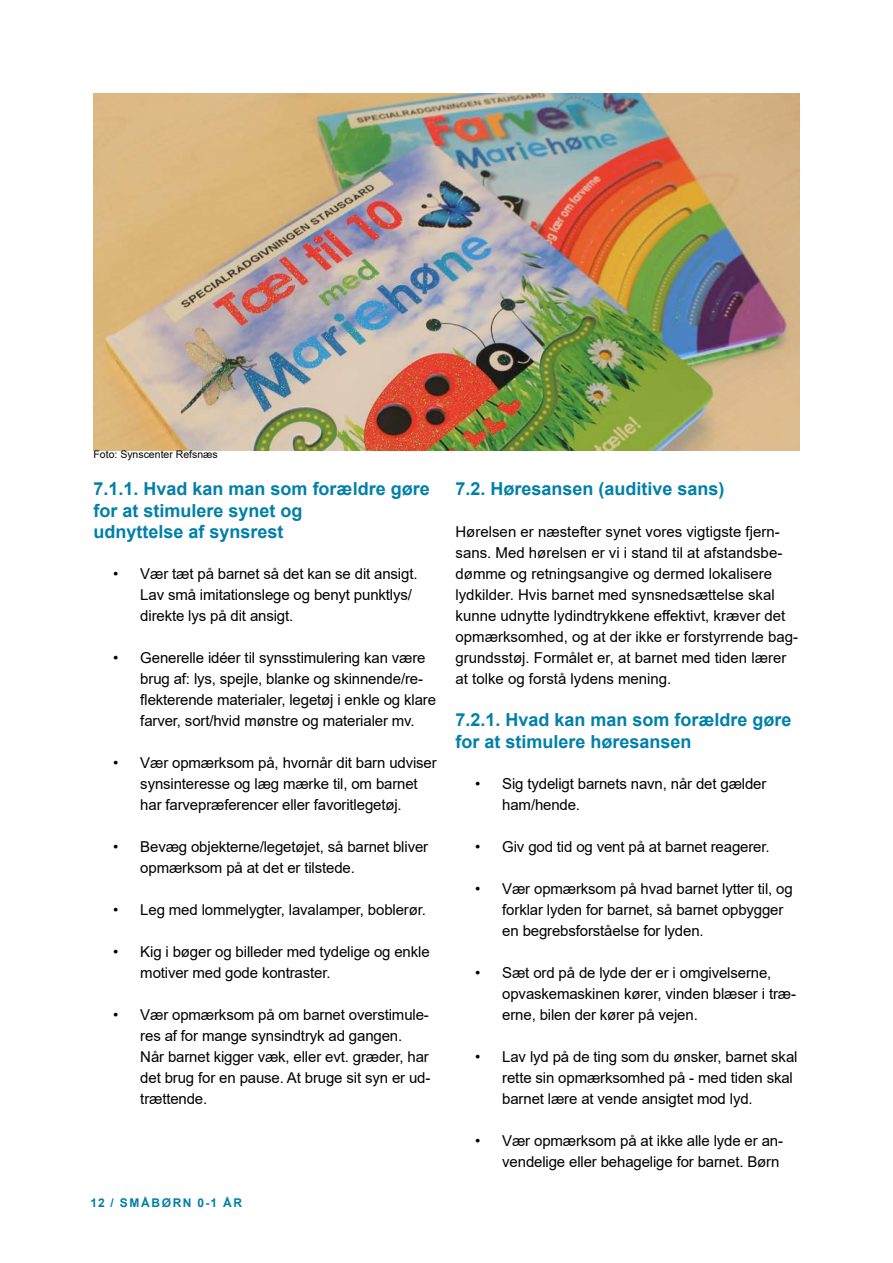
<style>
.page{position:relative;width:893px;height:1263px;background:#fff}
.page>*{position:absolute;margin:0;border:0;box-sizing:border-box;transform-origin:0 0}
.Underrubrik_4_til_TOC{font:700 18px/21.6px "Arial";color:#0080a9}
.Underrubrik_H3{font:700 18px "Arial";color:#0080a9}
.t1{font:15px/21px "Arial";letter-spacing:-.01em;color:#000}
.t2{font:700 12px "Arial";letter-spacing:.135em;color:#0080a9}
.t3{font:10.5px "Arial";color:#000}
</style>
<div class="page">
<img style="left:94px;top:94px;width:705px;height:357px">
<p class="t3" style="left:94px;top:447px;width:126px">Foto: Synscenter Refsnæs</p>
<h3 class="Underrubrik_4_til_TOC" style="left:94px;top:478px;width:338px">7.1.1. Hvad kan man som forældre gøre for at stimulere synet og<br>udnyttelse af synsrest</h3>
<p class="t1" style="left:140px;top:563px;width:279px;text-indent:-27px">• Vær tæt på barnet så det kan se dit ansigt.<br>Lav små imitationslege og benyt punktlys/ direkte lys på dit ansigt.</p>
<p class="t1" style="left:140px;top:647px;width:297px;text-indent:-27px">• Generelle idéer til synsstimulering kan være brug af: lys, spejle, blanke og skinnende/re&shy;flekterende materialer, legetøj i enkle og klare farver, sort/hvid mønstre og materialer mv.</p>
<p class="t1" style="left:113px;top:752px;width:325px;text-align:center">• Vær opmærksom på, hvornår dit barn udviser synsinteresse og læg mærke til, om barnet<br>har farvepræferencer eller favoritlegetøj.</p>
<p class="t1" style="left:140px;top:836px;width:289px;text-indent:-27px">• Bevæg objekterne/legetøjet, så barnet bliver opmærksom på at det er tilstede.</p>
<p class="t1" style="left:113px;top:899px;width:314px">• Leg med lommelygter, lavalamper, boblerør.</p>
<p class="t1" style="left:140px;top:941px;width:291px;text-indent:-27px">• Kig i bøger og billeder med tydelige og enkle motiver med gode kontraster.</p>
<p class="t1" style="left:140px;top:1004px;width:292px;text-indent:-27px">• Vær opmærksom på om barnet overstimule&shy;res af for mange synsindtryk ad gangen.<br>Når barnet kigger væk, eller evt. græder, har det brug for en pause. At bruge sit syn er ud&shy;trættende.</p>
<p class="t2" style="left:90px;top:1194px;width:153px">12 / SMÅBØRN 0-1 ÅR</p>
<h3 class="Underrubrik_H3" style="left:455px;top:476px;width:271px">7.2. Høresansen (auditive sans)</h3>
<p class="t1" style="left:455px;top:521px;width:344px">Hørelsen er næstefter synet vores vigtigste fjern&shy;sans. Med hørelsen er vi i stand til at afstandsbe&shy;dømme og retningsangive og dermed lokalisere lydkilder. Hvis barnet med synsnedsættelse skal kunne udnytte lydindtrykkene effektivt, kræver det opmærksomhed, og at der ikke er forstyrrende bag&shy;grundsstøj. Formålet er, at barnet med tiden lærer at tolke og forstå lydens mening.</p>
<h3 class="Underrubrik_4_til_TOC" style="left:455px;top:709px;width:338px">7.2.1. Hvad kan man som forældre gøre for at stimulere høresansen</h3>
<p class="t1" style="left:502px;top:773px;width:266px;text-indent:-27px">• Sig tydeligt barnets navn, når det gælder ham/hende.</p>
<p class="t1" style="left:475px;top:836px;width:296px">• Giv god tid og vent på at barnet reagerer.</p>
<p class="t1" style="left:502px;top:878px;width:292px;text-indent:-27px">• Vær opmærksom på hvad barnet lytter til, og forklar lyden for barnet, så barnet opbygger en begrebsforståelse for lyden.</p>
<p class="t1" style="left:502px;top:962px;width:295px;text-indent:-27px">• Sæt ord på de lyde der er i omgivelserne, opvaskemaskinen kører, vinden blæser i træ&shy;erne, bilen der kører på vejen.</p>
<p class="t1" style="left:502px;top:1046px;width:297px;text-indent:-27px">• Lav lyd på de ting som du ønsker, barnet skal rette sin opmærksomhed på - med tiden skal barnet lære at vende ansigtet mod lyd.</p>
<p class="t1" style="left:475px;top:1130px;width:309px;text-align:right">• Vær opmærksom på at ikke alle lyde er an&shy;vendelige eller behagelige for barnet. Børn</p>
</div>
